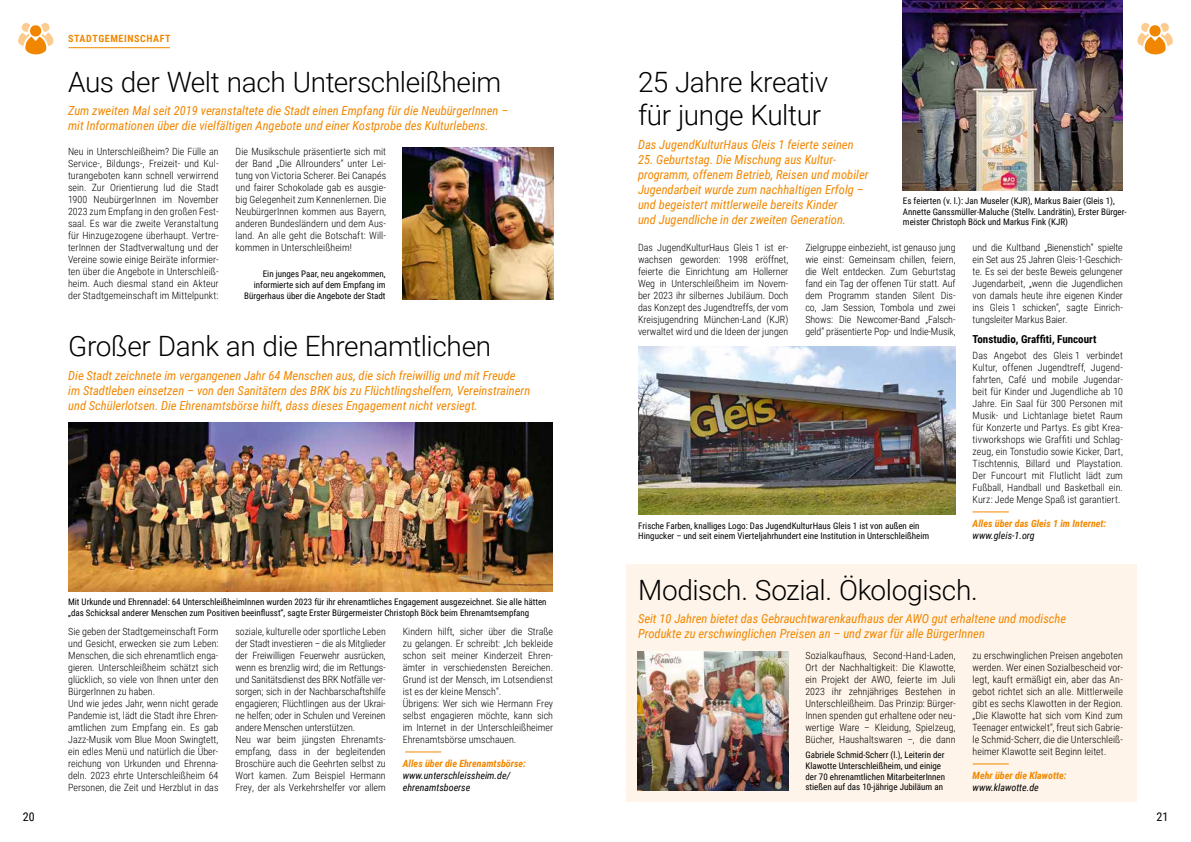
<style>
.page{position:relative;width:1191px;height:842px;background:#fff}
.page>*{position:absolute;margin:0;border:0;box-sizing:border-box;transform-origin:0 0}
.t1{font:300 28px/33.6px "Roboto";letter-spacing:-.015em;color:#000}
.t2{font:italic 12.5px/15px "Roboto Condensed";color:#f18700}
.t3{font:12px "Roboto Condensed";color:#000}
.t4{font:700 11px "Roboto Condensed";color:#000}
.t5{font:300 10px/12px "Roboto Condensed";color:#000;text-align:justify}
.t6{font:italic 700 10px "Roboto Condensed";color:#f18700}
.t7{font:italic 10px/12px "Roboto Condensed";color:#000}
.t8{font:700 10px "Roboto Condensed";letter-spacing:.06em;color:#f18700}
.t9{font:9px/10.8px "Roboto Condensed";color:#000}
</style>
<div class="page">
<svg style="left:1137px;top:23px;width:35px;height:32px"></svg>
<svg style="left:18px;top:23px;width:35px;height:32px"></svg>
<hr style="left:69px;top:47px;width:101px;height:1px;background:#f18700">
<div style="left:626px;top:565px;width:510px;height:237px;background:#fef4e9"></div>
<img style="left:68px;top:422px;width:485px;height:169px">
<img style="left:402px;top:148px;width:151px;height:152px">
<img style="left:903px;top:0;width:220px;height:190px">
<img style="left:638px;top:347px;width:318px;height:168px">
<img style="left:637px;top:651px;width:152px;height:140px">
<hr style="left:972px;top:763px;width:36px;height:1px;background:#f18700">
<hr style="left:405px;top:751px;width:36px;height:1px;background:#f18700">
<hr style="left:972px;top:511px;width:36px;height:1px;background:#f18700">
<p class="t8" style="left:68px;top:31px;width:104px">STADTGEMEINSCHAFT</p>
<h1 class="t1" style="left:68px;top:64px;width:435px">Aus der Welt nach Unterschleißheim</h1>
<p class="t2" style="left:68px;top:103px;width:442px">Zum zweiten Mal seit 2019 veranstaltete die Stadt einen Empfang für die NeubürgerInnen – mit Informationen über die vielfältigen Angebote und einer Kostprobe des Kulturlebens.</p>
<p class="t5" style="left:68px;top:145px;width:152px">Neu in Unterschleißheim? Die Fülle an Service-, Bildungs-, Freizeit- und Kul&shy;turangeboten kann schnell verwirrend sein. Zur Orientierung lud die Stadt 1900 NeubürgerInnen im November 2023 zum Empfang in den großen Fest&shy;saal. Es war die zweite Veranstaltung für Hinzugezogene überhaupt. Vertre&shy;terInnen der Stadtverwaltung und der Vereine sowie einige Beiräte informier&shy;ten über die Angebote in Unterschleiß&shy;heim. Auch diesmal stand ein Akteur der Stadtgemeinschaft im Mittelpunkt:</p>
<p class="t5" style="left:236px;top:145px;width:152px">Die Musikschule präsentierte sich mit der Band „Die Allrounders“ unter Lei&shy;tung von Victoria Scherer. Bei Canapés und fairer Schokolade gab es ausgie&shy;big Gelegenheit zum Kennenlernen. Die NeubürgerInnen kommen aus Bayern, anderen Bundesländern und dem Aus&shy;land. An alle geht die Botschaft: Will&shy;kommen in Unterschleißheim!</p>
<p class="t9" style="left:244px;top:268px;width:143px;text-align:right">Ein junges Paar, neu angekommen, informierte sich auf dem Empfang im<br>Bürgerhaus über die Angebote der Stadt</p>
<h1 class="t1" style="left:68px;top:328px;width:424px">Großer Dank an die Ehrenamtlichen</h1>
<p class="t2" style="left:68px;top:367px;width:463px">Die Stadt zeichnete im vergangenen Jahr 64 Menschen aus, die sich freiwillig und mit Freude im Stadtleben einsetzen – von den Sanitätern des BRK bis zu Flüchtlingshelfern, Vereinstrainern und Schülerlotsen. Die Ehrenamtsbörse hilft, dass dieses Engagement nicht versiegt.</p>
<p class="t9" style="left:68px;top:596px;width:480px">Mit Urkunde und Ehrennadel: 64 UnterschleißheimInnen wurden 2023 für ihr ehrenamtliches Engagement ausgezeichnet. Sie alle hätten „das Schicksal anderer Menschen zum Positiven beeinflusst“, sagte Erster Bürgermeister Christoph Böck beim Ehrenamtsempfang</p>
<p class="t5" style="left:68px;top:625px;width:152px;text-align:left">Sie geben der Stadtgemeinschaft Form und Gesicht, erwecken sie zum Leben:<br>Menschen, die sich ehrenamtlich enga&shy;gieren. Unterschleißheim schätzt sich glücklich, so viele von Ihnen unter den BürgerInnen zu haben.<br>Und wie jedes Jahr, wenn nicht gerade Pandemie ist, lädt die Stadt ihre Ehren&shy;amtlichen zum Empfang ein. Es gab Jazz-Musik vom Blue Moon Swingtett, ein edles Menü und natürlich die Über&shy;reichung von Urkunden und Ehrenna&shy;deln. 2023 ehrte Unterschleißheim 64<br>Personen, die Zeit und Herzblut in das</p>
<p class="t5" style="left:235px;top:625px;width:152px;text-align:left">soziale, kulturelle oder sportliche Leben der Stadt investieren – die als Mitglieder der Freiwilligen Feuerwehr ausrücken, wenn es brenzlig wird; die im Rettungs&shy;und Sanitätsdienst des BRK Notfälle ver&shy;sorgen; sich in der Nachbarschaftshilfe engagieren; Flüchtlingen aus der Ukrai&shy;ne helfen; oder in Schulen und Vereinen andere Menschen unterstützen.<br>Neu war beim jüngsten Ehrenamts&shy;empfang, dass in der begleitenden Broschüre auch die Geehrten selbst zu Wort kamen. Zum Beispiel Hermann Frey, der als Verkehrshelfer vor allem</p>
<p class="t5" style="left:403px;top:625px;width:152px;text-align:left">Kindern hilft, sicher über die Straße zu gelangen. Er schreibt: „Ich bekleide schon seit meiner Kinderzeit Ehren&shy;ämter in verschiedensten Bereichen.<br>Grund ist der Mensch, im Lotsendienst ist es der kleine Mensch“.<br>Übrigens: Wer sich wie Hermann Frey selbst engagieren möchte, kann sich im Internet in der Unterschleißheimer Ehrenamtsbörse umschauen.</p>
<p class="t6" style="left:403px;top:756px;width:125px">Alles über die Ehrenamtsbörse:</p>
<p class="t7" style="left:403px;top:769px;width:109px">www.unterschleissheim.de/ ehrenamtsboerse</p>
<h1 class="t1" style="left:638px;top:64px;width:192px">25 Jahre kreativ für junge Kultur</h1>
<p class="t2" style="left:638px;top:136px;width:217px">Das JugendKulturHaus Gleis 1 feierte seinen</p>
<p class="t2" style="left:638px;top:151px;width:232px">25. Geburtstag. Die Mischung aus Kultur&shy;programm, offenem Betrieb, Reisen und mobiler Jugendarbeit wurde zum nachhaltigen Erfolg – und begeistert mittlerweile bereits Kinder<br>und Jugendliche in der zweiten Generation.</p>
<p class="t5" style="left:638px;top:241px;width:152px">Das JugendKulturHaus Gleis 1 ist er&shy;wachsen geworden: 1998 eröffnet, feierte die Einrichtung am Hollerner Weg in Unterschleißheim im Novem&shy;ber 2023 ihr silbernes Jubiläum. Doch das Konzept des Jugendtreffs, der vom Kreisjugendring München-Land (KJR) verwaltet wird und die Ideen der jungen</p>
<p class="t5" style="left:805px;top:241px;width:152px">Zielgruppe einbezieht, ist genauso jung wie einst: Gemeinsam chillen, feiern, die Welt entdecken. Zum Geburtstag fand ein Tag der offenen Tür statt. Auf dem Programm standen Silent Dis&shy;co, Jam Session, Tombola und zwei Shows: Die Newcomer-Band „Falsch&shy;geld“ präsentierte Pop- und Indie-Musik,</p>
<p class="t5" style="left:972px;top:241px;width:152px">und die Kultband „Bienenstich“ spielte ein Set aus 25 Jahren Gleis-1-Geschich&shy;te. Es sei der beste Beweis gelungener Jugendarbeit, „wenn die Jugendlichen von damals heute ihre eigenen Kinder ins Gleis 1 schicken“, sagte Einrich&shy;tungsleiter Markus Baier.</p>
<p class="t4" style="left:972px;top:331px;width:125px">Tonstudio, Graffiti, Funcourt</p>
<p class="t5" style="left:972px;top:349px;width:152px">Das Angebot des Gleis 1 verbindet Kultur, offenen Jugendtreff, Jugend&shy;fahrten, Café und mobile Jugendar&shy;beit für Kinder und Jugendliche ab 10<br>Jahre. Ein Saal für 300 Personen mit Musik- und Lichtanlage bietet Raum für Konzerte und Partys. Es gibt Krea&shy;tivworkshops wie Graffiti und Schlag&shy;zeug, ein Tonstudio sowie Kicker, Dart, Tischtennis, Billard und Playstation.<br>Der Funcourt mit Flutlicht lädt zum Fußball, Handball und Basketball ein.<br>Kurz: Jede Menge Spaß ist garantiert.</p>
<p class="t6" style="left:972px;top:516px;width:135px">Alles über das Gleis 1 im Internet:</p>
<p class="t7" style="left:972px;top:529px;width:64px">www.gleis-1.org</p>
<p class="t9" style="left:903px;top:195px;width:225px">Es feierten (v. l.): Jan Museler (KJR), Markus Baier (Gleis 1),<br>Annette Ganssmüller-Maluche (Stellv. Landrätin), Erster Bürger&shy;meister Christoph Böck und Markus Fink (KJR)</p>
<p class="t9" style="left:638px;top:520px;width:292px">Frische Farben, knalliges Logo: Das JugendKulturHaus Gleis 1 ist von außen ein<br>Hingucker – und seit einem Vierteljahrhundert eine Institution in Unterschleißheim</p>
<h1 class="t1" style="left:638px;top:572px;width:341px">Modisch. Sozial. Ökologisch.</h1>
<p class="t2" style="left:638px;top:611px;width:430px">Seit 10 Jahren bietet das Gebrauchtwarenkaufhaus der AWO gut erhaltene und modische<br>Produkte zu erschwinglichen Preisen an – und zwar für alle BürgerInnen</p>
<p class="t5" style="left:805px;top:649px;width:152px">Sozialkaufhaus, Second-Hand-Laden, Ort der Nachhaltigkeit: Die Klawotte, ein Projekt der AWO, feierte im Juli 2023 ihr zehnjähriges Bestehen in Unterschleißheim. Das Prinzip: Bürger-Innen spenden gut erhaltene oder neu&shy;wertige Ware – Kleidung, Spielzeug, Bücher, Haushaltswaren –, die dann</p>
<p class="t5" style="left:972px;top:649px;width:152px">zu erschwinglichen Preisen angeboten werden. Wer einen Sozialbescheid vor&shy;legt, kauft ermäßigt ein, aber das An&shy;gebot richtet sich an alle. Mittlerweile gibt es sechs Klawotten in der Region. „Die Klawotte hat sich vom Kind zum Teenager entwickelt“, freut sich Gabrie&shy;le Schmid-Scherr, die die Unterschleiß&shy;heimer Klawotte seit Beginn leitet.</p>
<p class="t6" style="left:972px;top:768px;width:95px">Mehr über die Klawotte:</p>
<p class="t7" style="left:972px;top:781px;width:68px">www.klawotte.de</p>
<p class="t9" style="left:805px;top:749px;width:141px">Gabriele Schmid-Scherr (l.), Leiterin der Klawotte Unterschleißheim, und einige der 70 ehrenamtlichen MitarbeiterInnen stießen auf das 10-jährige Jubiläum an</p>
<p class="t3" style="left:23px;top:808px;width:13px">20</p>
<p class="t3" style="left:1156px;top:808px;width:13px">21</p>
</div>
